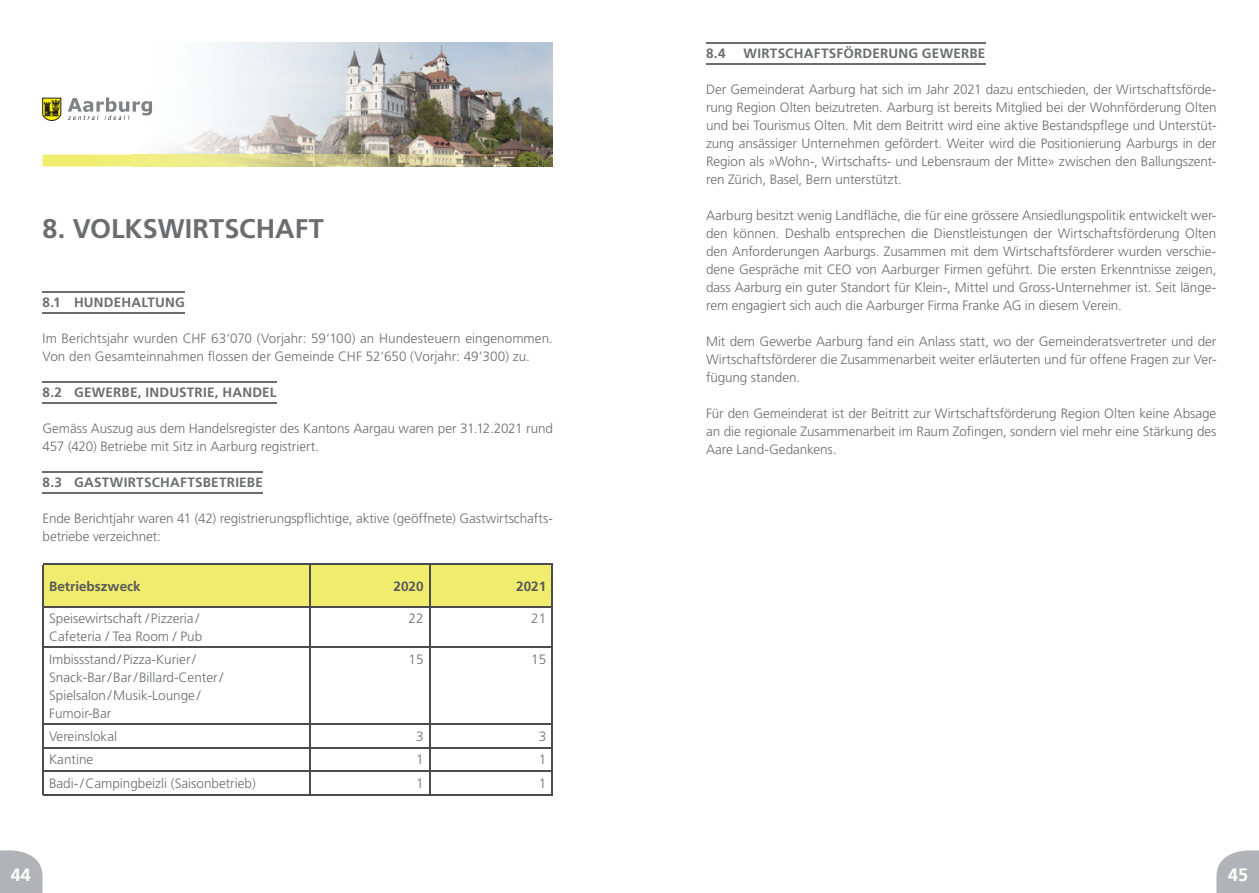
<style>
.page{position:relative;width:1259px;height:893px;background:#fff}
.page>*{position:absolute;margin:0;border:0;box-sizing:border-box;transform-origin:0 0}
.t1{font:700 27px "Frutiger";color:#6c6d70}
.t2{font:700 18px "Frutiger";color:#fff}
.t3{font:300 13.5px/18px "Frutiger";color:#6c6d70}
.t4{font:700 13.5px "Frutiger";letter-spacing:.015em;color:#6c6d70}
.t5{font:700 13.5px "Frutiger";color:#57585a}
</style>
<div class="page">
<svg style="left:1216px;top:850px;width:43px;height:43px;background:#babbbe"></svg>
<svg style="left:0;top:850px;width:43px;height:43px;background:#babbbe"></svg>
<hr style="left:43px;top:312px;width:142px;height:1px;background:#6c6d70">
<hr style="left:43px;top:402px;width:234px;height:1px;background:#6c6d70">
<hr style="left:43px;top:492px;width:220px;height:1px;background:#6c6d70">
<hr style="left:43px;top:291px;width:142px;height:1px;background:#6c6d70">
<hr style="left:43px;top:381px;width:234px;height:1px;background:#6c6d70">
<hr style="left:43px;top:471px;width:220px;height:1px;background:#6c6d70">
<div style="left:44px;top:565px;width:508px;height:41px;background:#f0ed6e"></div>
<hr style="left:310px;top:607px;width:1px;height:40px;background:#4b4c4d">
<hr style="left:429px;top:607px;width:1px;height:40px;background:#4b4c4d">
<hr style="left:552px;top:607px;width:1px;height:40px;background:#4b4c4d">
<hr style="left:310px;top:648px;width:1px;height:75px;background:#4b4c4d">
<hr style="left:429px;top:648px;width:1px;height:75px;background:#4b4c4d">
<hr style="left:552px;top:647px;width:1px;height:77px;background:#4b4c4d">
<svg style="left:310px;top:724px;width:1px;height:71px"></svg>
<svg style="left:429px;top:724px;width:1px;height:71px"></svg>
<svg style="left:552px;top:724px;width:1px;height:71px"></svg>
<hr style="left:43px;top:795px;width:267px;height:1px;background:#4b4c4d">
<hr style="left:310px;top:795px;width:119px;height:1px;background:#4b4c4d">
<hr style="left:429px;top:795px;width:124px;height:1px;background:#4b4c4d">
<hr style="left:44px;top:647px;width:266px;height:1px;background:#4b4c4d">
<hr style="left:310px;top:647px;width:119px;height:1px;background:#4b4c4d">
<hr style="left:429px;top:647px;width:123px;height:1px;background:#4b4c4d">
<hr style="left:44px;top:723px;width:266px;height:1px;background:#4b4c4d">
<hr style="left:310px;top:723px;width:119px;height:1px;background:#4b4c4d">
<hr style="left:429px;top:723px;width:123px;height:1px;background:#4b4c4d">
<hr style="left:44px;top:747px;width:266px;height:1px;background:#4b4c4d">
<hr style="left:310px;top:747px;width:119px;height:1px;background:#4b4c4d">
<hr style="left:429px;top:747px;width:123px;height:1px;background:#4b4c4d">
<hr style="left:44px;top:771px;width:266px;height:1px;background:#4b4c4d">
<hr style="left:310px;top:771px;width:119px;height:1px;background:#4b4c4d">
<hr style="left:429px;top:771px;width:123px;height:1px;background:#4b4c4d">
<hr style="left:43px;top:564px;width:267px;height:1px;background:#4b4c4d">
<hr style="left:43px;top:565px;width:1px;height:42px;background:#4b4c4d">
<hr style="left:310px;top:564px;width:119px;height:1px;background:#4b4c4d">
<hr style="left:310px;top:565px;width:1px;height:41px;background:#4b4c4d">
<hr style="left:429px;top:564px;width:124px;height:1px;background:#4b4c4d">
<hr style="left:429px;top:565px;width:1px;height:41px;background:#4b4c4d">
<hr style="left:552px;top:565px;width:1px;height:42px;background:#4b4c4d">
<hr style="left:44px;top:606px;width:266px;height:1px;background:#4b4c4d">
<hr style="left:310px;top:606px;width:119px;height:1px;background:#4b4c4d">
<hr style="left:429px;top:606px;width:123px;height:1px;background:#4b4c4d">
<hr style="left:43px;top:607px;width:1px;height:40px;background:#4b4c4d">
<hr style="left:43px;top:647px;width:1px;height:77px;background:#4b4c4d">
<svg style="left:43px;top:724px;width:1px;height:71px"></svg>
<img style="left:133px;top:43px;width:420px;height:112px">
<svg style="left:68px;top:97px;width:84px;height:23px"></svg>
<svg style="left:43px;top:98px;width:18px;height:23px"></svg>
<svg style="left:43px;top:155px;width:510px;height:11px;background:#cac57d"></svg>
<hr style="left:706px;top:63px;width:279px;height:2px;background:#6c6d70">
<hr style="left:706px;top:42px;width:279px;height:2px;background:#6c6d70">
<h1 class="t1" style="left:43px;top:212px;width:283px">8. VOLKSWIRTSCHAFT</h1>
<p class="t4" style="left:43px;top:294px;width:144px">8.1 HUNDEHALTUNG</p>
<p class="t3" style="left:43px;top:329px;width:512px">Im Berichtsjahr wurden CHF 63‘070 (Vorjahr: 59‘100) an Hundesteuern eingenommen.<br>Von den Gesamteinnahmen flossen der Gemeinde CHF 52‘650 (Vorjahr: 49‘300) zu.</p>
<p class="t4" style="left:43px;top:384px;width:236px">8.2 GEWERBE, INDUSTRIE, HANDEL</p>
<p class="t3" style="left:43px;top:419px;width:512px">Gemäss Auszug aus dem Handelsregister des Kantons Aargau waren per 31.12.2021 rund<br>457 (420) Betriebe mit Sitz in Aarburg registriert.</p>
<p class="t4" style="left:43px;top:474px;width:222px">8.3 GASTWIRTSCHAFTSBETRIEBE</p>
<p class="t3" style="left:43px;top:509px;width:512px">Ende Berichtjahr waren 41 (42) registrierungspflichtige, aktive (geöffnete) Gastwirtschafts&shy;betriebe verzeichnet:</p>
<p class="t5" style="left:49px;top:578px;width:93px">Betriebszweck</p>
<p class="t5" style="left:393px;top:578px;width:32px">2020</p>
<p class="t5" style="left:516px;top:578px;width:32px">2021</p>
<p class="t3" style="left:49px;top:610px;width:155px">Speisewirtschaft / Pizzeria /<br>Cafeteria / Tea Room / Pub</p>
<p class="t3" style="left:408px;top:610px;width:17px">22</p>
<p class="t3" style="left:531px;top:610px;width:17px">21</p>
<p class="t3" style="left:49px;top:650px;width:175px">Imbissstand / Pizza-Kurier /<br>Snack-Bar / Bar / Billard-Center /<br>Spielsalon / Musik-Lounge /<br>Fumoir-Bar</p>
<p class="t3" style="left:408px;top:650px;width:17px">15</p>
<p class="t3" style="left:531px;top:650px;width:17px">15</p>
<p class="t3" style="left:49px;top:727px;width:70px">Vereinslokal</p>
<p class="t3" style="left:416px;top:727px;width:9px">3</p>
<p class="t3" style="left:539px;top:727px;width:9px">3</p>
<p class="t3" style="left:49px;top:751px;width:46px">Kantine</p>
<p class="t3" style="left:416px;top:751px;width:9px">1</p>
<p class="t3" style="left:539px;top:751px;width:9px">1</p>
<p class="t3" style="left:49px;top:774px;width:208px">Badi- / Campingbeizli (Saisonbetrieb)</p>
<p class="t3" style="left:416px;top:774px;width:9px">1</p>
<p class="t3" style="left:539px;top:774px;width:9px">1</p>
<p class="t4" style="left:706px;top:45px;width:21px">8.4</p>
<p class="t4" style="left:743px;top:45px;width:243px">WIRTSCHAFTSFÖRDERUNG GEWERBE</p>
<p class="t3" style="left:706px;top:80px;width:512px;text-align:justify">Der Gemeinderat Aarburg hat sich im Jahr 2021 dazu entschieden, der Wirtschaftsförde&shy;rung Region Olten beizutreten. Aarburg ist bereits Mitglied bei der Wohnförderung Olten und bei Tourismus Olten. Mit dem Beitritt wird eine aktive Bestandspflege und Unterstüt&shy;zung ansässiger Unternehmen gefördert. Weiter wird die Positionierung Aarburgs in der Region als »Wohn-, Wirtschafts- und Lebensraum der Mitte» zwischen den Ballungszent&shy;ren Zürich, Basel, Bern unterstützt.</p>
<p class="t3" style="left:706px;top:206px;width:512px;text-align:justify">Aarburg besitzt wenig Landfläche, die für eine grössere Ansiedlungspolitik entwickelt wer&shy;den können. Deshalb entsprechen die Dienstleistungen der Wirtschaftsförderung Olten den Anforderungen Aarburgs. Zusammen mit dem Wirtschaftsförderer wurden verschie&shy;dene Gespräche mit CEO von Aarburger Firmen geführt. Die ersten Erkenntnisse zeigen, dass Aarburg ein guter Standort für Klein-, Mittel und Gross-Unternehmer ist. Seit länge&shy;rem engagiert sich auch die Aarburger Firma Franke AG in diesem Verein.</p>
<p class="t3" style="left:706px;top:332px;width:512px;text-align:justify">Mit dem Gewerbe Aarburg fand ein Anlass statt, wo der Gemeinderatsvertreter und der Wirtschaftsförderer die Zusammenarbeit weiter erläuterten und für offene Fragen zur Ver&shy;fügung standen.</p>
<p class="t3" style="left:706px;top:404px;width:512px;text-align:justify">Für den Gemeinderat ist der Beitritt zur Wirtschaftsförderung Region Olten keine Absage an die regionale Zusammenarbeit im Raum Zofingen, sondern viel mehr eine Stärkung des Aare Land-Gedankens.</p>
<h2 class="t2" style="left:11px;top:865px;width:22px">44</h2>
<h2 class="t2" style="left:1228px;top:865px;width:22px">45</h2>
</div>
